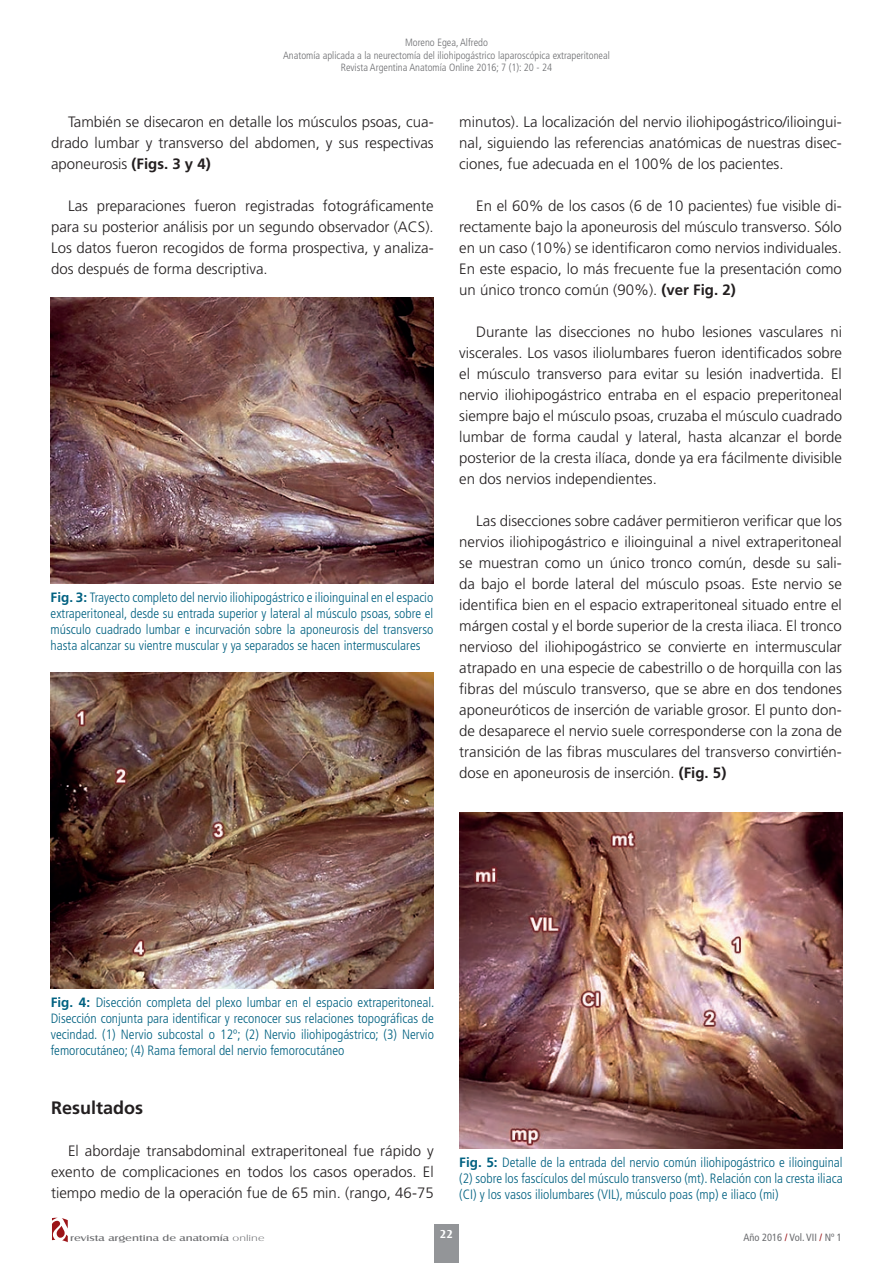
<style>
.page{position:relative;width:893px;height:1263px;background:#fff}
.page>*{position:absolute;margin:0;border:0;box-sizing:border-box;transform-origin:0 0}
.t1{font:700 18px "Frutiger LT Std";color:#231f20}
.t2{font:300 15px/21px "Frutiger LT Std";color:#231f20;text-align:justify}
.t3{font:300 condensed 13.5px/16.2px "Frutiger LT Std";color:#006181;text-align:justify}
.t4{font:700 12px "Castle T";color:#fff}
.t5{font:300 condensed 10.5px/12.6px "Frutiger LT Std";color:#6c6d70;text-align:center}
.t6{font:condensed 10.5px "Frutiger LT Std";color:#6c6d70}
.t7{font:9px "Castle T";color:#6c6d70;scale:1.4 1}
.s1{font-weight:700}
.s2{font-weight:700;font-stretch:normal}
.s3{font-family:"Castle T Ligh"}
.s4{color:#9c1418}
</style>
<div class="page">
<svg style="left:52px;top:1218px;width:16px;height:24px"></svg>
<div style="left:434px;top:1224px;width:24px;height:39px;background:#939598"></div>
<img style="left:51px;top:298px;width:382px;height:285px">
<img style="left:51px;top:673px;width:383px;height:315px">
<img style="left:459px;top:812px;width:384px;height:336px">
<p class="t5" style="left:283px;top:36px;width:328px">Moreno Egea, Alfredo<br>Anatomía aplicada a la neurectomía del iliohipogástrico laparoscópica extraperitoneal<br>Revista Argentina Anatomía Online 2016; 7 (1): 20 - 24</p>
<p class="t2" style="left:51px;top:112px;width:384px;text-indent:17px">También se disecaron en detalle los músculos psoas, cua&shy;drado lumbar y transverso del abdomen, y sus respectivas aponeurosis <span class="s1">(Figs. 3 y 4)</span></p>
<p class="t2" style="left:51px;top:196px;width:384px;text-indent:17px">Las preparaciones fueron registradas fotográficamente para su posterior análisis por un segundo observador (ACS).<br>Los datos fueron recogidos de forma prospectiva, y analiza&shy;dos después de forma descriptiva.</p>
<p class="t3" style="left:51px;top:589px;width:384px"><span class="s2">Fig. 3:</span> Trayecto completo del nervio iliohipogástrico e ilioinguinal en el espacio extraperitoneal, desde su entrada superior y lateral al músculo psoas, sobre el músculo cuadrado lumbar e incurvación sobre la aponeurosis del transverso hasta alcanzar su vientre muscular y ya separados se hacen intermusculares</p>
<p class="t2" style="left:459px;top:112px;width:384px">minutos). La localización del nervio iliohipogástrico/ilioingui&shy;nal, siguiendo las referencias anatómicas de nuestras disec&shy;ciones, fue adecuada en el 100% de los pacientes.</p>
<p class="t2" style="left:459px;top:196px;width:384px;text-indent:17px">En el 60% de los casos (6 de 10 pacientes) fue visible di&shy;rectamente bajo la aponeurosis del músculo transverso. Sólo en un caso (10%) se identificaron como nervios individuales.<br>En este espacio, lo más frecuente fue la presentación como un único tronco común (90%). <span class="s1">(ver Fig. 2)</span></p>
<p class="t2" style="left:459px;top:322px;width:384px;text-indent:17px">Durante las disecciones no hubo lesiones vasculares ni viscerales. Los vasos iliolumbares fueron identificados sobre el músculo transverso para evitar su lesión inadvertida. El nervio iliohipogástrico entraba en el espacio preperitoneal siempre bajo el músculo psoas, cruzaba el músculo cuadrado lumbar de forma caudal y lateral, hasta alcanzar el borde posterior de la cresta ilíaca, donde ya era fácilmente divisible en dos nervios independientes.</p>
<p class="t2" style="left:459px;top:511px;width:384px;text-indent:17px">Las disecciones sobre cadáver permitieron verificar que los nervios iliohipogástrico e ilioinguinal a nivel extraperitoneal se muestran como un único tronco común, desde su sali&shy;da bajo el borde lateral del músculo psoas. Este nervio se identifica bien en el espacio extraperitoneal situado entre el márgen costal y el borde superior de la cresta iliaca. El tronco nervioso del iliohipogástrico se convierte en intermuscular atrapado en una especie de cabestrillo o de horquilla con las fibras del músculo transverso, que se abre en dos tendones aponeuróticos de inserción de variable grosor. El punto don&shy;de desaparece el nervio suele corresponderse con la zona de transición de las fibras musculares del transverso convirtién&shy;dose en aponeurosis de inserción. <span class="s1">(Fig. 5)</span></p>
<p class="t3" style="left:51px;top:994px;width:385px"><span class="s2">Fig. 4:</span> Disección completa del plexo lumbar en el espacio extraperitoneal.<br>Disección conjunta para identificar y reconocer sus relaciones topográficas de vecindad. (1) Nervio subcostal o 12º; (2) Nervio iliohipogástrico; (3) Nervio femorocutáneo; (4) Rama femoral del nervio femorocutáneo</p>
<p class="t1" style="left:51px;top:1097px;width:93px">Resultados</p>
<p class="t2" style="left:51px;top:1141px;width:384px;text-indent:17px">El abordaje transabdominal extraperitoneal fue rápido y exento de complicaciones en todos los casos operados. El tiempo medio de la operación fue de 65 min. (rango, 46-75</p>
<p class="t3" style="left:459px;top:1154px;width:385px"><span class="s2">Fig. 5:</span> Detalle de la entrada del nervio común iliohipogástrico e ilioinguinal (2) sobre los fascículos del músculo transverso (mt). Relación con la cresta iliaca (CI) y los vasos iliolumbares (VIL), músculo poas (mp) e iliaco (mi)</p>
<p class="t7" style="left:70px;top:1234px;width:140px">revista argentina de anatomía <span class="s3">online</span></p>
<p class="t4" style="left:440px;top:1227px;width:15px">22</p>
<p class="t6" style="left:743px;top:1231px;width:100px">Año 2016 <span class="s4">/</span> Vol. VII <span class="s4">/</span> Nº 1</p>
</div>
